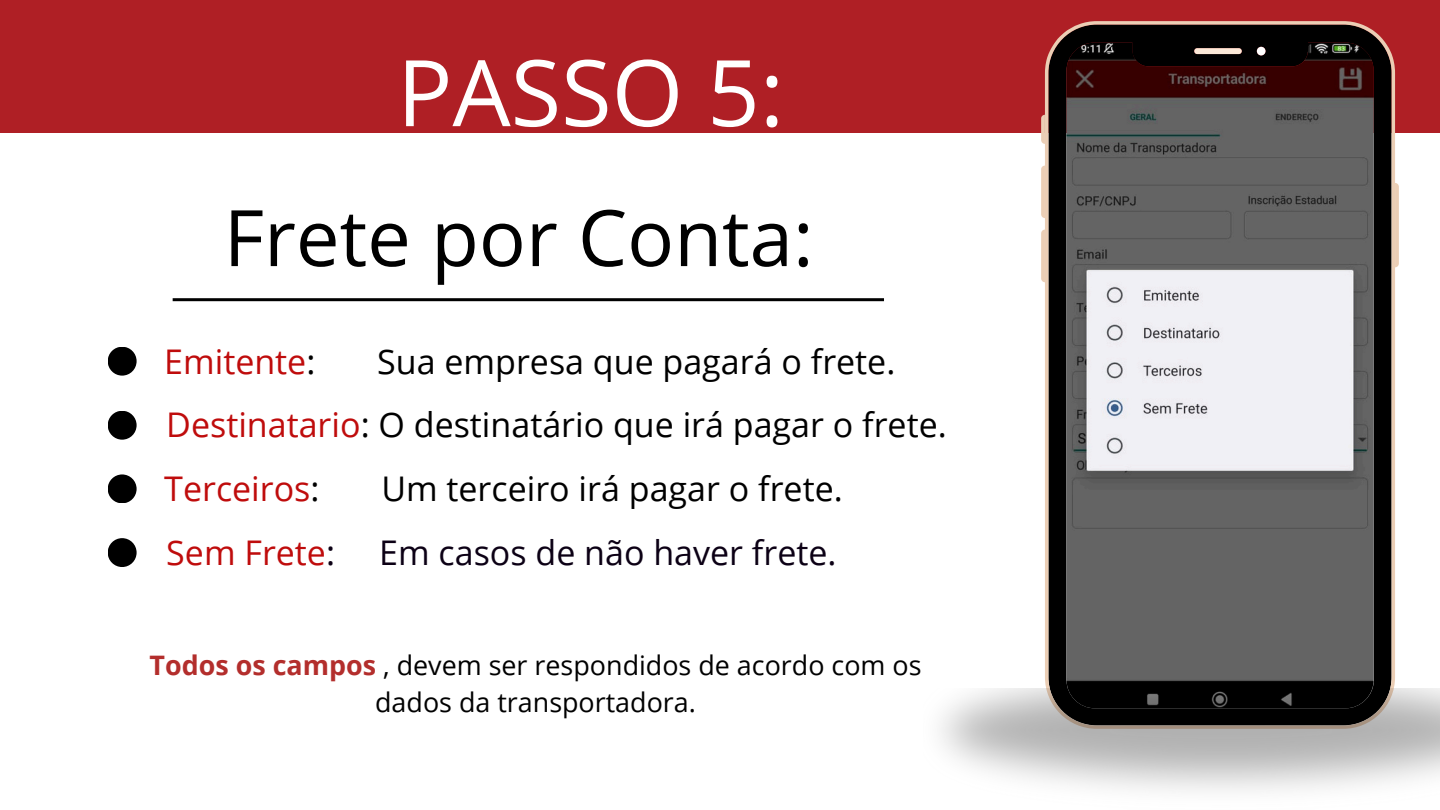
<style>
.page{position:relative;width:1440px;height:810px;background:#fff}
.page>*{position:absolute;margin:0;border:0;box-sizing:border-box;transform-origin:0 0}
.t1{font:92px "Open Sans";color:#fff}
.t2{font:78px "Open Sans";color:#000}
.t3{font:34px "Open Sans";color:#000}
.t4{font:34px "Open Sans";color:#bf0c0c}
.t5{font:34px "Open Sans";color:#0c0015}
.t6{font:26.9px/37.5px "Open Sans";color:#000;text-align:center}
.s1{color:#000}
.s2{color:#bf0c0c}
.s3{color:#0c0015}
.s4{font-weight:700;color:#b32e2c}
</style>
<div class="page">
<div style="left:0;top:0;width:1440px;height:133px;background:#af1f25"></div>
<svg style="left:1041px;top:115px;width:4px;height:29px"></svg>
<svg style="left:1041px;top:166px;width:4px;height:52px"></svg>
<svg style="left:1041px;top:230px;width:4px;height:52px"></svg>
<svg style="left:1395px;top:183px;width:4px;height:84px"></svg>
<svg style="left:1045px;top:21px;width:350px;height:667px;fill:#646464"></svg>
<hr style="left:173px;top:298px;width:711px;height:3px;background:#000">
<img style="left:940px;top:688px;width:500px;height:103px">
<div style="left:108px;top:347px;width:29px;height:29px;background:#000;border-radius:50%"></div>
<div style="left:108px;top:411px;width:29px;height:29px;background:#000;border-radius:50%"></div>
<div style="left:108px;top:474px;width:29px;height:29px;background:#000;border-radius:50%"></div>
<div style="left:108px;top:538px;width:29px;height:29px;background:#000;border-radius:50%"></div>
<h2 class="t1" style="left:397px;top:28px;width:389px">PASSO 5:</h2>
<h3 class="t2" style="left:224px;top:183px;width:591px">Frete por Conta:</h3>
<h3 class="t4" style="left:164px;top:337px;width:153px">Emitente<span class="s1">:</span></h3>
<h3 class="t3" style="left:377px;top:337px;width:520px">Sua empresa que pagará o frete.</h3>
<h3 class="t3" style="left:166px;top:401px;width:782px"><span class="s2">Destinatario</span>: O destinatário que irá pagar o frete.</h3>
<p class="t4" style="left:164px;top:465px;width:157px">Terceiros<span class="s1">:</span></p>
<p class="t3" style="left:381px;top:465px;width:463px">Um terceiro irá pagar o frete.</p>
<p class="t4" style="left:166px;top:529px;width:170px">Sem Frete<span class="s3">:</span></p>
<p class="t5" style="left:379px;top:529px;width:459px">Em casos de não haver frete.</p>
<h3 class="t6" style="left:150px;top:646px;width:774px"><span class="s4">Todos os campos</span> , devem ser respondidos de acordo com os dados da transportadora.</h3>
</div>
